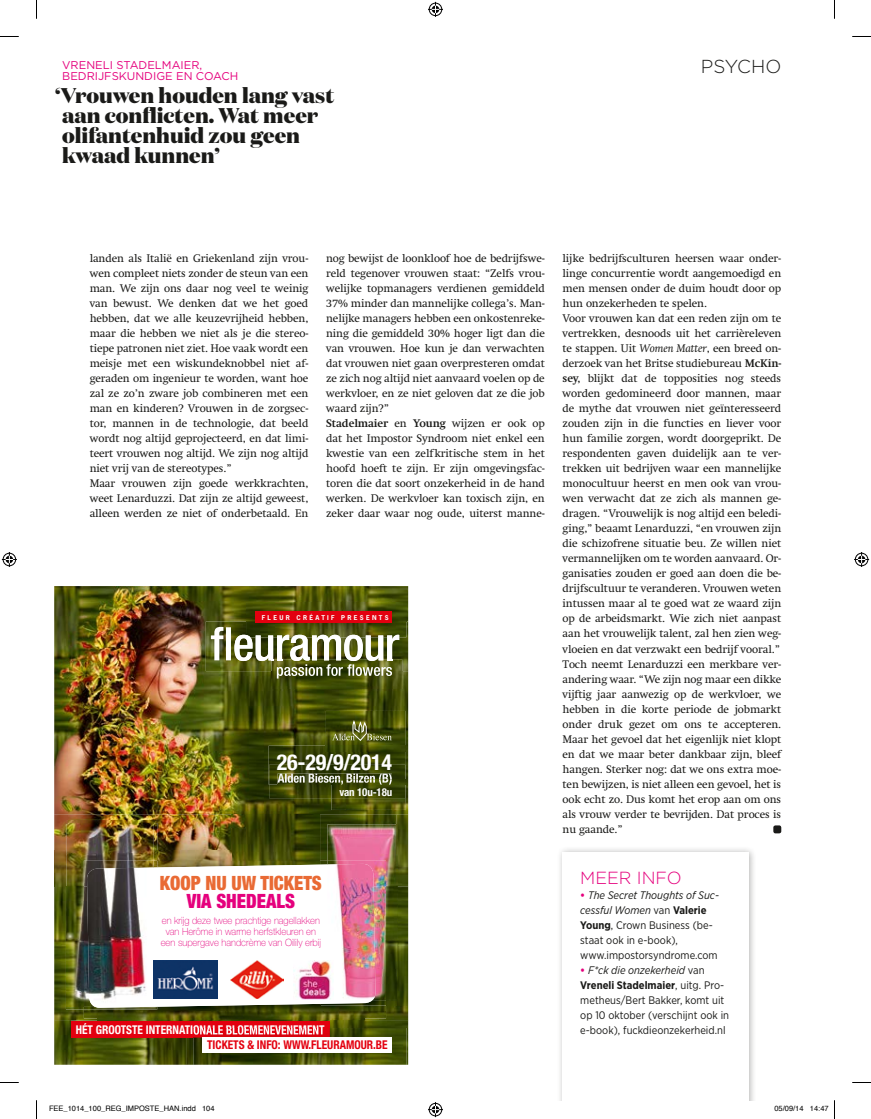
<style>
.page{position:relative;width:871px;height:1119px;background:#fff}
.page>*{position:absolute;margin:0;border:0;box-sizing:border-box;transform-origin:0 0}
.t1{font:700 condensed 22px "Helvetica Neue LT Std";letter-spacing:-.01em;color:#fff}
.t2{font:800 21.25px/20px "Domaine Display";color:#1a1a18}
.t3{font:900 condensed 19.75px "Helvetica Neue LT Std";color:#e96a34;scale:.94 1}
.t4{font:900 condensed 19.75px "Helvetica Neue LT Std";color:#e5007d;scale:.94 1}
.t5{font:300 18.75px "Gotham";color:#1a1a18}
.t6{font:300 17.5px "Gotham";color:#e5007d}
.t7{font:700 condensed 12.12px "Helvetica Neue LT Std";color:#fff;scale:.94 1}
.t8{font:700 condensed 12.12px "Helvetica Neue LT Std";color:#e3000f;scale:.94 1}
.t9{font:11.25px/15px "Swift LT Pro";letter-spacing:-.01em;color:#1a1a18}
.t10{font:11.25px/11.2px "Gotham";color:#e5007d}
.t11{font:11px/15px "Gotham Narrow";color:#1a1a18}
.t12{font:700 condensed 10.88px "Helvetica Neue LT Std";letter-spacing:-.01em;color:#fff}
.t13{font:100 10px/11.2px "Helvetica Neue LT Std";color:#e5007d;text-align:center;scale:.94 1}
.t14{font:7.5px "Helvetica";color:#000}
.t15{font:700 6.25px "News Gothic Std";letter-spacing:.37em;color:#fff}
.s1{font-weight:700}
.s2{font-style:italic}
.s3{font-weight:700;color:#e5007d}
</style>
<div class="page">
<img style="left:54px;top:586px;width:354px;height:228px">
<img style="left:54px;top:886px;width:44px;height:133px">
<img style="left:364px;top:886px;width:44px;height:133px">
<img style="left:98px;top:1018px;width:266px;height:1px">
<img style="left:54px;top:1019px;width:354px;height:45px">
<img style="left:54px;top:814px;width:177px;height:36px">
<img style="left:231px;top:814px;width:89px;height:46px">
<img style="left:320px;top:814px;width:88px;height:72px">
<img style="left:54px;top:850px;width:12px;height:36px">
<img style="left:157px;top:850px;width:74px;height:10px">
<img style="left:84px;top:1005px;width:302px;height:13px">
<img style="left:157px;top:860px;width:164px;height:3px">
<svg style="left:157px;top:863px;width:218px;height:144px"></svg>
<img style="left:206px;top:621px;width:40px;height:50px">
<img style="left:399px;top:621px;width:9px;height:50px">
<img style="left:271px;top:659px;width:131px;height:29px">
<img style="left:246px;top:602px;width:160px;height:35px">
<svg style="left:211px;top:626px;width:188px;height:52px"></svg>
<div style="left:255px;top:611px;width:137px;height:12px;background:#e3000f"></div>
<img style="left:269px;top:784px;width:62px;height:14px">
<img style="left:277px;top:784px;width:54px;height:1px">
<img style="left:331px;top:798px;width:74px;height:11px">
<img style="left:331px;top:784px;width:74px;height:14px">
<img style="left:341px;top:784px;width:49px;height:1px">
<img style="left:268px;top:745px;width:137px;height:39px">
<img style="left:269px;top:764px;width:136px;height:20px">
<img style="left:277px;top:773px;width:114px;height:9px">
<img style="left:391px;top:779px;width:14px;height:5px">
<img style="left:331px;top:779px;width:60px;height:5px">
<img style="left:326px;top:710px;width:79px;height:35px">
<img style="left:326px;top:745px;width:79px;height:6px">
<svg style="left:332px;top:719px;width:59px;height:21px"></svg>
<img style="left:396px;top:824px;width:1px;height:175px">
<svg style="left:386px;top:999px;width:10px;height:6px"></svg>
<img style="left:321px;top:999px;width:65px;height:6px">
<svg style="left:321px;top:860px;width:6px;height:4px"></svg>
<img style="left:321px;top:864px;width:51px;height:139px">
<img style="left:375px;top:886px;width:21px;height:113px">
<img style="left:327px;top:824px;width:69px;height:62px">
<img style="left:327px;top:860px;width:59px;height:26px">
<img style="left:327px;top:863px;width:48px;height:136px">
<div style="left:71px;top:1020px;width:258px;height:17px;background:#e3000f"></div>
<img style="left:193px;top:1027px;width:213px;height:37px">
<img style="left:193px;top:1027px;width:136px;height:10px">
<img style="left:322px;top:1027px;width:2px;height:7px">
<img style="left:193px;top:1027px;width:129px;height:7px">
<div style="left:202px;top:1037px;width:190px;height:15px;background:#fff"></div>
<img style="left:230px;top:960px;width:54px;height:38px">
<img style="left:293px;top:960px;width:40px;height:39px">
<img style="left:66px;top:886px;width:18px;height:123px">
<img style="left:66px;top:823px;width:91px;height:63px">
<img style="left:84px;top:1005px;width:73px;height:4px">
<svg style="left:154px;top:860px;width:3px;height:7px"></svg>
<img style="left:94px;top:867px;width:63px;height:140px">
<img style="left:67px;top:820px;width:87px;height:66px">
<img style="left:67px;top:886px;width:20px;height:119px">
<img style="left:84px;top:860px;width:70px;height:26px">
<img style="left:87px;top:867px;width:67px;height:138px">
<img style="left:154px;top:960px;width:63px;height:38px">
<div style="left:556px;top:845px;width:200px;height:254px;background:#1a1a18;opacity:.33"></div>
<div style="left:562px;top:851px;width:186px;height:248px;background:#fff"></div>
<div style="left:773px;top:825px;width:8px;height:8px;background:#1a1a18;border-radius:2px"></div>
<svg style="left:0;top:36px;width:19px;height:1px"></svg>
<svg style="left:852px;top:36px;width:18px;height:1px"></svg>
<svg style="left:0;top:1082px;width:19px;height:1px"></svg>
<svg style="left:852px;top:1082px;width:18px;height:1px"></svg>
<svg style="left:36px;top:0;width:1px;height:19px"></svg>
<svg style="left:36px;top:1100px;width:1px;height:18px"></svg>
<svg style="left:428px;top:2px;width:15px;height:15px"></svg>
<svg style="left:428px;top:1102px;width:15px;height:14px"></svg>
<svg style="left:2px;top:552px;width:15px;height:15px"></svg>
<svg style="left:854px;top:552px;width:14px;height:15px"></svg>
<p class="t10" style="left:62px;top:59px;width:178px">VRENELI STADELMAIER,<br>BEDRIJFSKUNDIGE EN COACH</p>
<h2 class="t2" style="left:62px;top:85px;width:273px;text-indent:-7px">‘Vrouwen houden lang vast aan conflicten. Wat meer olifantenhuid zou geen kwaad kunnen’</h2>
<h3 class="t5" style="left:700px;top:55px;width:82px">PSYCHO</h3>
<p class="t9" style="left:326px;top:250px;width:220px">nog bewijst de loonkloof hoe de bedrijfswe&shy;reld tegenover vrouwen staat: “Zelfs vrou&shy;welijke topmanagers verdienen gemiddeld 37% minder dan mannelijke collega’s. Man&shy;nelijke managers hebben een onkostenreke&shy;ning die gemiddeld 30% hoger ligt dan die van vrouwen. Hoe kun je dan verwachten dat vrouwen niet gaan overpresteren omdat ze zich nog altijd niet aanvaard voelen op de werkvloer, en ze niet geloven dat ze die job waard zijn?”<br><span class="s1">Stadelmaier</span> en <span class="s1">Young</span> wijzen er ook op dat het Impostor Syndroom niet enkel een kwestie van een zelfkritische stem in het hoofd hoeft te zijn. Er zijn omgevingsfac&shy;toren die dat soort onzekerheid in de hand werken. De werkvloer kan toxisch zijn, en zeker daar waar nog oude, uiterst manne-</p>
<p class="t9" style="left:562px;top:250px;width:220px">lijke bedrijfsculturen heersen waar onder&shy;linge concurrentie wordt aangemoedigd en men mensen onder de duim houdt door op hun onzekerheden te spelen.<br>Voor vrouwen kan dat een reden zijn om te vertrekken, desnoods uit het carrièreleven te stappen. Uit <span class="s2">Women Matter</span>, een breed on&shy;derzoek van het Britse studiebureau <span class="s1">McKin&shy;sey,</span> blijkt dat de topposities nog steeds worden gedomineerd door mannen, maar de mythe dat vrouwen niet geïnteresseerd zouden zijn in die functies en liever voor hun familie zorgen, wordt doorgeprikt. De respondenten gaven duidelijk aan te ver&shy;trekken uit bedrijven waar een mannelijke monocultuur heerst en men ook van vrou&shy;wen verwacht dat ze zich als mannen ge&shy;dragen. “Vrouwelijk is nog altijd een beledi&shy;ging,” beaamt Lenarduzzi, “en vrouwen zijn die schizofrene situatie beu. Ze willen niet vermannelijken om te worden aanvaard. Or&shy;ganisaties zouden er goed aan doen die be&shy;drijfscultuur te veranderen. Vrouwen weten intussen maar al te goed wat ze waard zijn op de arbeidsmarkt. Wie zich niet aanpast aan het vrouwelijk talent, zal hen zien weg-</p>
<p class="t9" style="left:562px;top:641px;width:220px;text-align:justify">vloeien en dat verzwakt een bedrijf vooral.” Toch neemt Lenarduzzi een merkbare ver&shy;andering waar. “We zijn nog maar een dikke vijftig jaar aanwezig op de werkvloer, we hebben in die korte periode de jobmarkt onder druk gezet om ons te accepteren.<br>Maar het gevoel dat het eigenlijk niet klopt en dat we maar beter dankbaar zijn, bleef hangen. Sterker nog: dat we ons extra moe&shy;ten bewijzen, is niet alleen een gevoel, het is ook echt zo. Dus komt het erop aan om ons als vrouw verder te bevrijden. Dat proces is nu gaande.”</p>
<p class="t9" style="left:90px;top:250px;width:220px">landen als Italië en Griekenland zijn vrou&shy;wen compleet niets zonder de steun van een man. We zijn ons daar nog veel te weinig van bewust. We denken dat we het goed hebben, dat we alle keuzevrijheid hebben, maar die hebben we niet als je die stereo&shy;tiepe patronen niet ziet. Hoe vaak wordt een meisje met een wiskundeknobbel niet af&shy;geraden om ingenieur te worden, want hoe zal ze zo’n zware job combineren met een man en kinderen? Vrouwen in de zorgsec&shy;tor, mannen in de technologie, dat beeld wordt nog altijd geprojecteerd, en dat limi&shy;teert vrouwen nog altijd. We zijn nog altijd niet vrij van de stereotypes.”<br>Maar vrouwen zijn goede werkkrachten, weet Lenarduzzi. Dat zijn ze altijd geweest, alleen werden ze niet of onderbetaald. En</p>
<p class="t15" style="left:262px;top:613px;width:128px">FLEUR CRÉATIF PRESENTS</p>
<h1 class="t1" style="left:277px;top:749px;width:117px">26-29/9/2014</h1>
<p class="t12" style="left:339px;top:785px;width:54px">van 10u-18u</p>
<h3 class="t3" style="left:160px;top:870px;width:174px">KOOP NU UW TICKETS</h3>
<h3 class="t4" style="left:187px;top:888px;width:117px">VIA SHEDEALS</h3>
<p class="t13" style="left:161px;top:914px;width:172px">en krijg deze twee prachtige nagellakken van Herôme in warme herfstkleuren en een supergave handcrème van Oilily erbij</p>
<p class="t7" style="left:76px;top:1022px;width:266px">HÉT GROOTSTE INTERNATIONALE BLOEMENEVENEMENT</p>
<p class="t8" style="left:207px;top:1037px;width:193px">TICKETS &amp; INFO: WWW.FLEURAMOUR.BE</p>
<h3 class="t6" style="left:580px;top:866px;width:103px">MEER INFO</h3>
<p class="t11" style="left:580px;top:887px;width:140px"><span class="s3">•</span> <span class="s2">The Secret Thoughts of Suc&shy;cessful Women</span> van <span class="s1">Valerie<br>Young</span>, Crown Business (be&shy;staat ook in e-book), www.impostorsyndrome.com</p>
<p class="t11" style="left:580px;top:962px;width:150px"><span class="s3">•</span> <span class="s2">F*ck die onzekerheid</span> van<br><span class="s1">Vreneli Stadelmaier</span>, uitg. Pro&shy;metheus/Bert Bakker, komt uit op 10 oktober (verschijnt ook in e-book), fuckdieonzekerheid.nl</p>
<p class="t14" style="left:49px;top:1102px;width:167px">FEE_1014_100_REG_IMPOSTE_HAN.indd 104</p>
<p class="t14" style="left:774px;top:1102px;width:56px">05/09/14 14:47</p>
</div>
